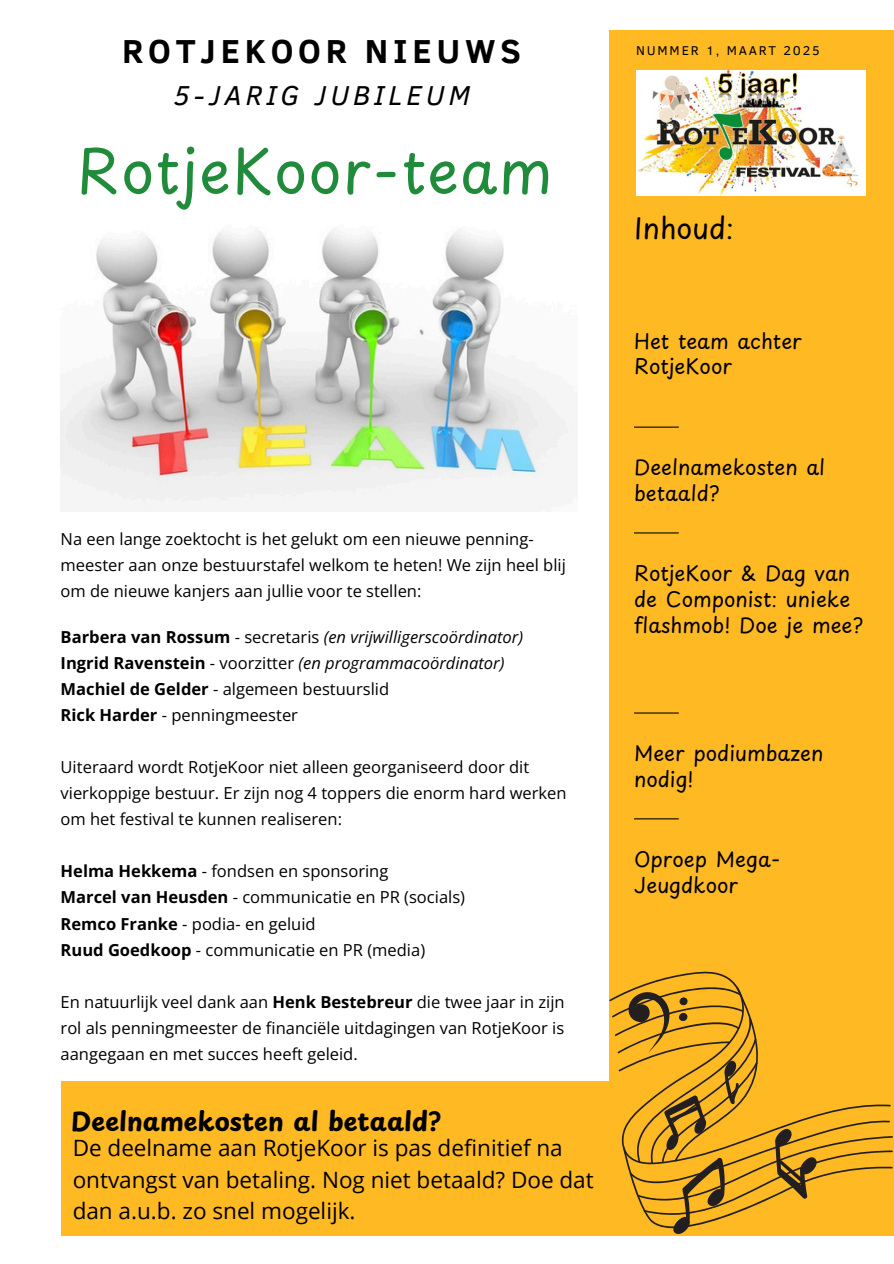
<style>
.page{position:relative;width:894px;height:1264px;background:#fff}
.page>*{position:absolute;margin:0;border:0;box-sizing:border-box;transform-origin:0 0}
.t1{font:59.7px "Playpen Sans";letter-spacing:.02em;color:#208c3b}
.t2{font:700 34.05px "Clear Sans";letter-spacing:.14em;color:#000}
.t3{font:28.5px "Playpen Sans";color:#000}
.t4{font:italic 28.05px "Clear Sans";letter-spacing:.14em;color:#000}
.t5{font:700 25.5px "Playpen Sans";color:#000}
.t6{font:22.5px/31.5px "Open Sans";color:#000}
.t7{font:20.55px/25.8px "Playpen Sans";color:#000}
.t8{font:16.5px/26.1px "Open Sans";color:#000}
.t9{font:700 16.5px/26.1px "Open Sans";color:#000}
.t10{font:13.05px "Clear Sans";letter-spacing:.14em;color:#000}
.s1{font-weight:400}
.s2{font-weight:400;font-style:italic}
.s3{font-weight:700}
</style>
<div class="page">
<div style="left:609px;top:31px;width:284px;height:1205px;background:#ffb923"></div>
<hr style="left:634px;top:426px;width:44px;height:1px;background:#000">
<hr style="left:634px;top:818px;width:44px;height:1px;background:#000">
<hr style="left:634px;top:532px;width:44px;height:1px;background:#000">
<hr style="left:634px;top:712px;width:44px;height:1px;background:#000">
<img style="left:61px;top:230px;width:512px;height:277px">
<div style="left:61px;top:1081px;width:558px;height:154px;background:#ffb923"></div>
<svg style="left:611px;top:979px;width:281px;height:255px"></svg>
<img style="left:636px;top:70px;width:229px;height:125px">
<p class="t2" style="left:122px;top:27px;width:400px">ROTJEKOOR NIEUWS</p>
<p class="t4" style="left:174px;top:75px;width:298px">5-JARIG JUBILEUM</p>
<h5 class="t1" style="left:76px;top:124px;width:477px">RotjeKoor-team</h5>
<p class="t8" style="left:61px;top:525px;width:506px">Na een lange zoektocht is het gelukt om een nieuwe penning&shy;meester aan onze bestuurstafel welkom te heten! We zijn heel blij om de nieuwe kanjers aan jullie voor te stellen:</p>
<h5 class="t9" style="left:61px;top:623px;width:464px">Barbera van Rossum <span class="s1">- secretaris</span> <span class="s2">(en vrijwilligerscoördinator)<br></span>Ingrid Ravenstein <span class="s1">- voorzitter</span> <span class="s2">(en programmacoördinator)<br></span>Machiel de Gelder <span class="s1">- algemeen bestuurslid<br></span>Rick Harder <span class="s1">- penningmeester</span></h5>
<p class="t8" style="left:61px;top:753px;width:507px">Uiteraard wordt RotjeKoor niet alleen georganiseerd door dit vierkoppige bestuur. Er zijn nog 4 toppers die enorm hard werken om het festival te kunnen realiseren:</p>
<h5 class="t8" style="left:61px;top:858px;width:406px"><span class="s3">Helma Hekkema</span> - fondsen en sponsoring<br><span class="s3">Marcel van Heusden</span> - communicatie en PR (socials)<br><span class="s3">Remco Franke</span> - podia- en geluid<br><span class="s3">Ruud Goedkoop</span> - communicatie en PR (media)</h5>
<p class="t8" style="left:61px;top:988px;width:505px;text-align:justify">En natuurlijk veel dank aan <span class="s3">Henk Bestebreur</span> die twee jaar in zijn rol als penningmeester de financiële uitdagingen van RotjeKoor is aangegaan en met succes heeft geleid.</p>
<p class="t5" style="left:71px;top:1100px;width:371px">Deelnamekosten al betaald?</p>
<h1 class="t6" style="left:73px;top:1131px;width:522px">De deelname aan RotjeKoor is pas definitief na ontvangst van betaling. Nog niet betaald? Doe dat dan a.u.b. zo snel mogelijk.</h1>
<h5 class="t10" style="left:636px;top:41px;width:185px">NUMMER 1, MAART 2025</h5>
<p class="t3" style="left:634px;top:205px;width:101px">Inhoud:</p>
<h2 class="t7" style="left:634px;top:327px;width:169px">Het team achter<br>RotjeKoor</h2>
<p class="t7" style="left:634px;top:454px;width:192px">Deelnamekosten al betaald?</p>
<p class="t7" style="left:634px;top:559px;width:230px">RotjeKoor &amp; Dag van de Componist: unieke flashmob! Doe je mee?</p>
<h5 class="t7" style="left:634px;top:739px;width:191px">Meer podiumbazen nodig!</h5>
<h3 class="t7" style="left:634px;top:845px;width:148px">Oproep Mega-<br>Jeugdkoor</h3>
</div>
